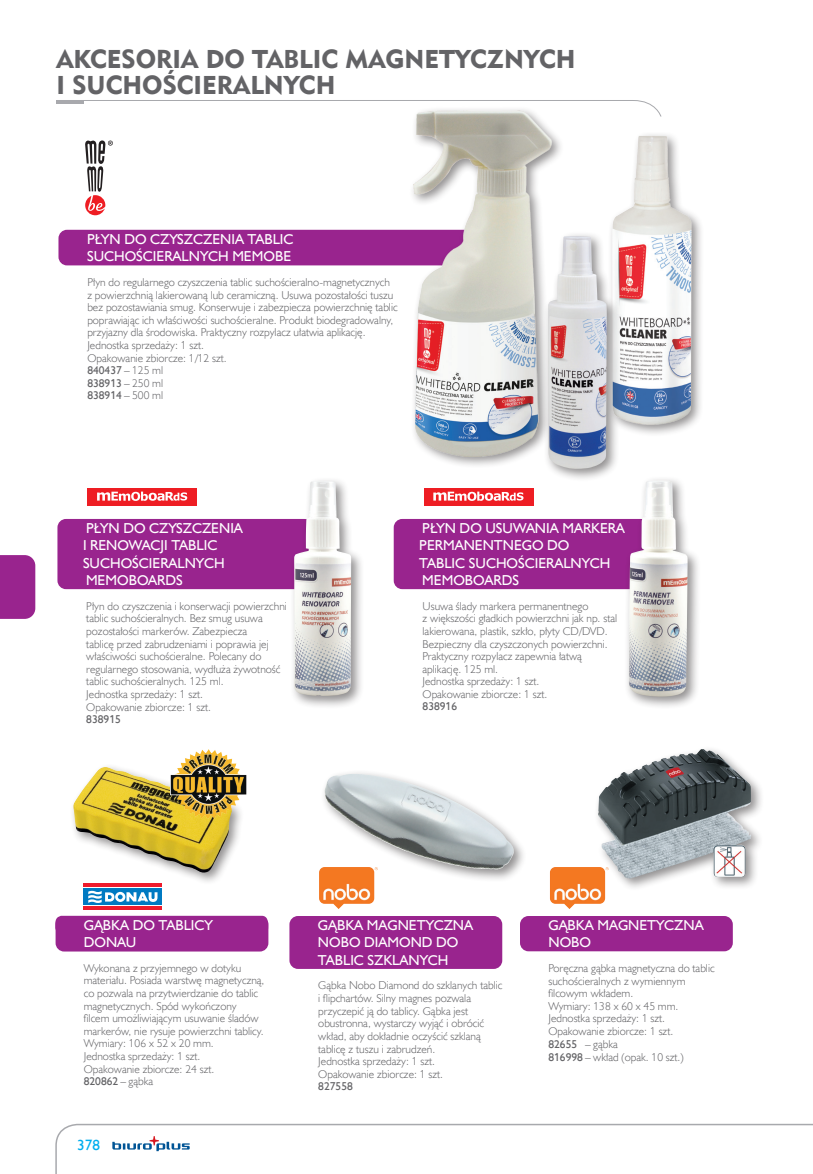
<style>
.page{position:relative;width:813px;height:1174px;background:#fff}
.page>*{position:absolute;margin:0;border:0;box-sizing:border-box;transform-origin:0 0}
.Rozdziały_nie_do_spisu{font:25.65px/25.5px "Geometric 415 Blk EU";color:#636366}
.t1{font:15px "Humanst 521 EU";color:#00aeef}
.Nazwa_modułu_A{font:14.4px/17.2px "Humanst 521 EU";color:#fff}
.opis_produktów{font:14.4px/17.2px "Humanst 521 EU";color:#fff}
.Nazwa_modułu_C{font:14.4px "Humanst 521 EU";color:#fff}
.Nazwa_modułu_B{font:14.4px "Humanst 521 EU";color:#fff}
.opis_produktów-2{font:11.4px/12.6px "Humanst 521 Lt EU";color:#636366}
.opis_produktów-3{font:11.4px "Humanst 521 EU";color:#636366}
.s1{font-family:"Humanst 521 Lt EU"}
.s2{font-family:"Humanst 521 EU"}
</style>
<div class="page">
<svg style="left:55px;top:1123px;width:757px;height:51px"></svg>
<svg style="left:112px;top:1136px;width:77px;height:15px"></svg>
<div style="left:0;top:555px;width:35px;height:64px;background:#99248e"></div>
<svg style="left:56px;top:100px;width:605px;height:17px"></svg>
<hr style="left:56px;top:101px;width:28px;height:3px;background:#a8a9ad">
<div style="left:57px;top:519px;width:256px;height:70px;background:#99248e;border-radius:9px"></div>
<div style="left:88px;top:488px;width:109px;height:17px;background:#ee1d23"></div>
<svg style="left:97px;top:491px;width:90px;height:10px"></svg>
<div style="left:289px;top:476px;width:75px;height:233px;background:#231f20;opacity:.5"></div>
<img style="left:294px;top:481px;width:57px;height:215px">
<div style="left:393px;top:519px;width:255px;height:70px;background:#99248e;border-radius:9px"></div>
<div style="left:423px;top:488px;width:109px;height:17px;background:#ee1d23"></div>
<svg style="left:433px;top:491px;width:90px;height:10px"></svg>
<div style="left:623px;top:476px;width:77px;height:233px;background:#231f20;opacity:.5"></div>
<img style="left:628px;top:480px;width:59px;height:216px">
<div style="left:58px;top:230px;width:472px;height:35px;background:#99248e;border-radius:9px"></div>
<svg style="left:85px;top:140px;width:28px;height:75px"></svg>
<img style="left:391px;top:100px;width:170px;height:366px">
<img style="left:611px;top:134px;width:90px;height:300px">
<div style="left:543px;top:231px;width:76px;height:251px;background:#231f20;opacity:.5"></div>
<img style="left:548px;top:236px;width:58px;height:233px">
<div style="left:56px;top:916px;width:212px;height:35px;background:#99248e;border-radius:9px"></div>
<svg style="left:55px;top:915px;width:213px;height:19px"></svg>
<hr style="left:84px;top:907px;width:78px;height:3px;background:#ee1b2c">
<hr style="left:84px;top:884px;width:78px;height:3px;background:#ee1b2c">
<div style="left:84px;top:888px;width:78px;height:17px;background:#007ac2"></div>
<svg style="left:88px;top:890px;width:69px;height:13px"></svg>
<div style="left:593px;top:745px;width:171px;height:146px;background:#231f20;opacity:.5"></div>
<img style="left:597px;top:749px;width:154px;height:129px">
<div style="left:320px;top:769px;width:206px;height:113px;background:#231f20;opacity:.5"></div>
<img style="left:330px;top:774px;width:23px;height:3px">
<div style="left:289px;top:916px;width:213px;height:53px;background:#99248e;border-radius:9px"></div>
<img style="left:319px;top:867px;width:58px;height:42px">
<div style="left:519px;top:916px;width:213px;height:35px;background:#99248e;border-radius:9px"></div>
<img style="left:550px;top:867px;width:58px;height:42px">
<div style="left:69px;top:762px;width:176px;height:123px;background:#231f20;opacity:.5"></div>
<img style="left:73px;top:767px;width:159px;height:106px">
<img style="left:171px;top:749px;width:75px;height:69px">
<p class="Rozdziały_nie_do_spisu" style="left:56px;top:46px;width:520px">AKCESORIA DO TABLIC MAGNETYCZNYCH<br>I SUCHOŚCIERALNYCH</p>
<p class="Nazwa_modułu_A" style="left:87px;top:230px;width:208px">PŁYN DO CZYSZCZENIA TABLIC<br>SUCHOŚCIERALNYCH MEMOBE</p>
<p class="opis_produktów-2" style="left:87px;top:275px;width:311px">Płyn do regularnego czyszczenia tablic suchościeralno-magnetycznych<br>z powierzchnią lakierowaną lub ceramiczną. Usuwa pozostałości tuszu bez pozostawiania smug. Konserwuje i zabezpiecza powierzchnię tablic poprawiając ich właściwości suchościeralne. Produkt biodegradowalny, przyjazny dla środowiska. Praktyczny rozpylacz ułatwia aplikację.</p>
<p class="opis_produktów-2" style="left:87px;top:338px;width:118px">Jednostka sprzedaży: 1 szt.</p>
<p class="opis_produktów-2" style="left:87px;top:351px;width:141px">Opakowanie zbiorcze: 1/12 szt.</p>
<p class="opis_produktów-3" style="left:87px;top:363px;width:77px">840437 <span class="s1">– 125 ml</span></p>
<p class="opis_produktów-3" style="left:87px;top:375px;width:77px">838913 <span class="s1">– 250 ml</span></p>
<p class="opis_produktów-3" style="left:87px;top:388px;width:77px">838914 <span class="s1">– 500 ml</span></p>
<p class="Nazwa_modułu_A" style="left:83px;top:519px;width:161px">PŁYN DO CZYSZCZENIA<br>I RENOWACJI TABLIC<br>SUCHOŚCIERALNYCH<br>MEMOBOARDS</p>
<p class="opis_produktów-2" style="left:86px;top:599px;width:202px">Płyn do czyszczenia i konserwacji powierzchni tablic suchościeralnych. Bez smug usuwa pozostałości markerów. Zabezpiecza<br>tablicę przed zabrudzeniami i poprawia jej właściwości suchościeralne. Polecany do regularnego stosowania, wydłuża żywotność tablic suchościeralnych. 125 ml.</p>
<p class="opis_produktów-2" style="left:86px;top:687px;width:118px">Jednostka sprzedaży: 1 szt.</p>
<p class="opis_produktów-2" style="left:86px;top:700px;width:126px">Opakowanie zbiorcze: 1 szt.</p>
<p class="opis_produktów-3" style="left:86px;top:711px;width:36px">838915</p>
<p class="Nazwa_modułu_A" style="left:419px;top:519px;width:207px">PŁYN DO USUWANIA MARKERA<br>PERMANENTNEGO DO<br>TABLIC SUCHOŚCIERALNYCH<br>MEMOBOARDS</p>
<p class="opis_produktów-2" style="left:422px;top:599px;width:196px">Usuwa ślady markera permanentnego<br>z większości gładkich powierzchni jak np. stal lakierowana, plastik, szkło, płyty CD/DVD.<br>Bezpieczny dla czyszczonych powierzchni.<br>Praktyczny rozpylacz zapewnia łatwą aplikację. 125 ml.</p>
<p class="opis_produktów-2" style="left:422px;top:675px;width:118px">Jednostka sprzedaży: 1 szt.</p>
<p class="opis_produktów-2" style="left:422px;top:687px;width:126px">Opakowanie zbiorcze: 1 szt.</p>
<p class="opis_produktów-3" style="left:422px;top:699px;width:36px">838916</p>
<p class="opis_produktów" style="left:84px;top:916px;width:131px">GĄBKA DO TABLICY<br>DONAU</p>
<p class="opis_produktów-2" style="left:84px;top:961px;width:182px">Wykonana z przyjemnego w dotyku materiału. Posiada warstwę magnetyczną, co pozwala na przytwierdzanie do tablic magnetycznych. Spód wykończony filcem umożliwiającym usuwanie śladów markerów, nie rysuje powierzchni tablicy.</p>
<p class="opis_produktów-2" style="left:84px;top:1037px;width:131px">Wymiary: 106 x 52 x 20 mm.</p>
<p class="opis_produktów-2" style="left:84px;top:1049px;width:118px">Jednostka sprzedaży: 1 szt.</p>
<p class="opis_produktów-2" style="left:84px;top:1062px;width:132px">Opakowanie zbiorcze: 24 szt.</p>
<p class="opis_produktów-3" style="left:84px;top:1074px;width:71px">820862 <span class="s1">– gąbka</span></p>
<h2 class="t1" style="left:77px;top:1135px;width:24px">378</h2>
<p class="Nazwa_modułu_A" style="left:318px;top:916px;width:157px">GĄBKA MAGNETYCZNA</p>
<p class="Nazwa_modułu_B" style="left:318px;top:933px;width:142px">NOBO DIAMOND DO</p>
<p class="Nazwa_modułu_C" style="left:318px;top:951px;width:132px">TABLIC SZKLANYCH</p>
<p class="opis_produktów-2" style="left:318px;top:979px;width:185px">Gąbka Nobo Diamond do szklanych tablic i flipchartów. Silny magnes pozwala przyczepić ją do tablicy. Gąbka jest obustronna, wystarczy wyjąć i obrócić wkład, aby dokładnie oczyścić szklaną tablicę z tuszu i zabrudzeń.</p>
<p class="opis_produktów-2" style="left:318px;top:1054px;width:118px">Jednostka sprzedaży: 1 szt.</p>
<p class="opis_produktów-2" style="left:318px;top:1067px;width:126px">Opakowanie zbiorcze: 1 szt.</p>
<p class="opis_produktów-3" style="left:318px;top:1078px;width:36px">827558</p>
<p class="opis_produktów" style="left:548px;top:916px;width:157px">GĄBKA MAGNETYCZNA<br>NOBO</p>
<p class="opis_produktów-2" style="left:548px;top:961px;width:168px">Poręczna gąbka magnetyczna do tablic suchościeralnych z wymiennym filcowym wkładem.<br>Wymiary: 138 x 60 x 45 mm.<br>Jednostka sprzedaży: 1 szt.</p>
<p class="opis_produktów-2" style="left:548px;top:1024px;width:126px">Opakowanie zbiorcze: 1 szt.</p>
<p class="opis_produktów-3" style="left:548px;top:1037px;width:30px">82655</p>
<p class="opis_produktów-2" style="left:585px;top:1037px;width:34px">– gąbka</p>
<p class="opis_produktów-2" style="left:548px;top:1050px;width:137px"><span class="s2">816998</span> – wkład (opak. 10 szt.)</p>
</div>
